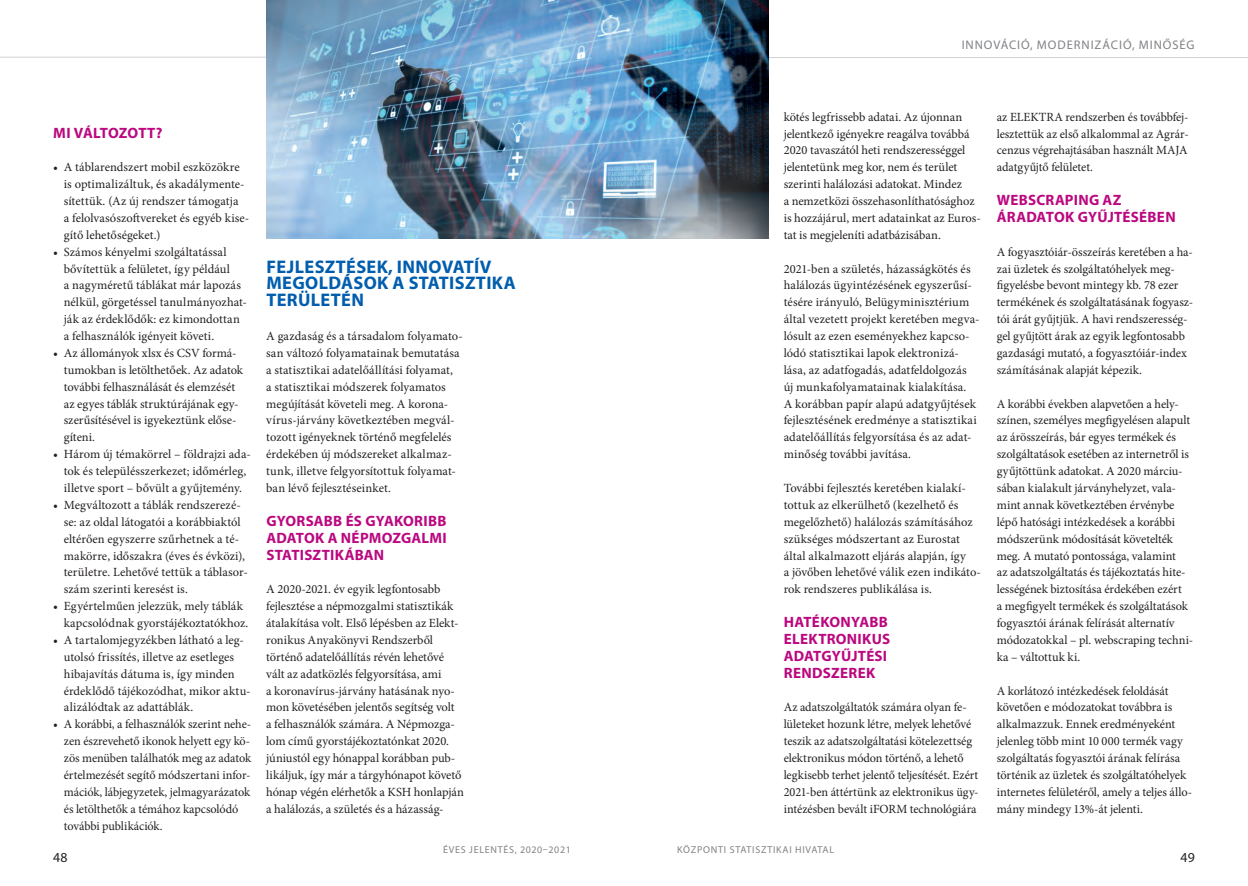
<style>
.page{position:relative;width:1248px;height:886px;background:#fff}
.page>*{position:absolute;margin:0;border:0;box-sizing:border-box;transform-origin:0 0}
.t1{font:700 18.25px/16.9px "Myriad Pro";letter-spacing:.02em;color:#015dad}
.t2{font:700 15px/16.9px "Myriad Pro";letter-spacing:.015em;color:#bb0880}
.t3{font:13.75px "Myriad Pro";color:#231f20}
.t4{font:12.5px/16.9px "Minion Pro";color:#231f20}
.t5{font:12.5px "Myriad Pro";letter-spacing:.075em;color:#808285}
.t6{font:10px "Myriad Pro";letter-spacing:.075em;color:#808285}
</style>
<div class="page">
<hr style="left:677px;top:57px;width:570px;height:1px;background:#d1d2d4">
<hr style="left:0;top:57px;width:570px;height:1px;background:#d1d2d4">
<img style="left:266px;top:0;width:502px;height:239px">
<p class="t5" style="left:961px;top:37px;width:234px">INNOVÁCIÓ, MODERNIZÁCIÓ, MINŐSÉG</p>
<p class="t4" style="left:996px;top:108px;width:193px;text-align:justify">az ELEKTRA rendszerben és továbbfej&shy;lesztettük az első alkalommal az Agrár&shy;cenzus végrehajtásában használt MAJA adatgyűjtő felületet.</p>
<p class="t2" style="left:996px;top:191px;width:180px">WEBSCRAPING AZ<br>ÁRADATOK GYŰJTÉSÉBEN</p>
<p class="t4" style="left:996px;top:243px;width:198px">A fogyasztóiár-összeírás keretében a ha&shy;zai üzletek és szolgáltatóhelyek meg&shy;figyelésbe bevont mintegy kb. 78 ezer termékének és szolgáltatásának fogyasz&shy;tói árát gyűjtjük. A havi rendszeresség&shy;gel gyűjtött árak az egyik legfontosabb gazdasági mutató, a fogyasztóiár-index számításának alapját képezik.</p>
<p class="t4" style="left:996px;top:395px;width:198px">A korábbi években alapvetően a hely&shy;színen, személyes megfigyelésen alapult az árösszeírás, bár egyes termékek és szolgáltatások esetében az internetről is gyűjtöttünk adatokat. A 2020 márciu&shy;sában kialakult járványhelyzet, vala&shy;mint annak következtében érvénybe lépő hatósági intézkedések a korábbi módszerünk módosítását követelték meg. A mutató pontossága, valamint<br>az adatszolgáltatás és tájékoztatás hite&shy;lességének biztosítása érdekében ezért<br>a megfigyelt termékek és szolgáltatások fogyasztói árának felírását alternatív módozatokkal – pl. webscraping techni&shy;ka – váltottuk ki.</p>
<p class="t4" style="left:996px;top:682px;width:197px">A korlátozó intézkedések feloldását követően e módozatokat továbbra is alkalmazzuk. Ennek eredményeként jelenleg több mint 10 000 termék vagy szolgáltatás fogyasztói árának felírása történik az üzletek és szolgáltatóhelyek internetes felületéről, amely a teljes állo&shy;mány mindegy 13%-át jelenti.</p>
<p class="t4" style="left:783px;top:108px;width:199px">kötés legfrissebb adatai. Az újonnan jelentkező igényekre reagálva továbbá 2020 tavaszától heti rendszerességgel jelentetünk meg kor, nem és terület szerinti halálozási adatokat. Mindez<br>a nemzetközi összehasonlíthatósághoz is hozzájárul, mert adatainkat az Euros&shy;tat is megjeleníti adatbázisában.</p>
<p class="t4" style="left:783px;top:260px;width:197px">2021-ben a születés, házasságkötés és halálozás ügyintézésének egyszerűsí&shy;tésére irányuló, Belügyminisztérium által vezetett projekt keretében megva&shy;lósult az ezen eseményekhez kapcso&shy;lódó statisztikai lapok elektronizá&shy;lása, az adatfogadás, adatfeldolgozás új munkafolyamatainak kialakítása.<br>A korábban papír alapú adatgyűjtések fejlesztésének eredménye a statisztikai adatelőállítás felgyorsítása és az adat&shy;minőség további javítása.</p>
<p class="t4" style="left:783px;top:480px;width:199px">További fejlesztés keretében kialakí&shy;tottuk az elkerülhető (kezelhető és megelőzhető) halálozás számításához szükséges módszertant az Eurostat által alkalmazott eljárás alapján, így<br>a jövőben lehetővé válik ezen indikáto&shy;rok rendszeres publikálása is.</p>
<p class="t2" style="left:783px;top:613px;width:108px">HATÉKONYABB<br>ELEKTRONIKUS<br>ADATGYŰJTÉSI<br>RENDSZEREK</p>
<p class="t4" style="left:783px;top:699px;width:196px">Az adatszolgáltatók számára olyan fe&shy;lületeket hozunk létre, melyek lehetővé teszik az adatszolgáltatási kötelezettség elektronikus módon történő, a lehető legkisebb terhet jelentő teljesítését. Ezért 2021-ben áttértünk az elektronikus ügy&shy;intézésben bevált iFORM technológiára</p>
<p class="t2" style="left:53px;top:124px;width:111px">MI VÁLTOZOTT?</p>
<p class="t4" style="left:64px;top:159px;width:187px;text-indent:-11px">• A táblarendszert mobil eszközökre is optimalizáltuk, és akadálymente&shy;sítettük. (Az új rendszer támogatja<br>a felolvasószoftvereket és egyéb kise&shy;gítő lehetőségeket.)</p>
<p class="t4" style="left:64px;top:243px;width:185px;text-indent:-11px">• Számos kényelmi szolgáltatással bővítettük a felületet, így például<br>a nagyméretű táblákat már lapozás nélkül, görgetéssel tanulmányozhat&shy;ják az érdeklődők: ez kimondottan a felhasználók igényeit követi.</p>
<p class="t4" style="left:64px;top:345px;width:181px;text-indent:-11px">• Az állományok xlsx és CSV formá&shy;tumokban is letölthetőek. Az adatok további felhasználását és elemzését az egyes táblák struktúrájának egy&shy;szerűsítésével is igyekeztünk előse&shy;gíteni.</p>
<p class="t4" style="left:53px;top:446px;width:199px;text-align:center">• Három új témakörrel – földrajzi ada&shy;tok és településszerkezet; időmérleg, illetve sport – bővült a gyűjtemény.</p>
<p class="t4" style="left:64px;top:496px;width:186px;text-indent:-11px">• Megváltozott a táblák rendszerezé&shy;se: az oldal látogatói a korábbiaktól eltérően egyszerre szűrhetnek a té&shy;makörre, időszakra (éves és évközi), területre. Lehetővé tettük a táblasor&shy;szám szerinti keresést is.</p>
<p class="t4" style="left:64px;top:598px;width:186px;text-indent:-11px">• Egyértelműen jelezzük, mely táblák kapcsolódnak gyorstájékoztatókhoz.</p>
<p class="t4" style="left:64px;top:631px;width:188px;text-indent:-11px">• A tartalomjegyzékben látható a leg&shy;utolsó frissítés, illetve az esetleges hibajavítás dátuma is, így minden érdeklődő tájékozódhat, mikor aktu&shy;alizálódtak az adattáblák.</p>
<p class="t4" style="left:64px;top:716px;width:189px;text-indent:-11px">• A korábbi, a felhasználók szerint nehe&shy;zen észrevehető ikonok helyett egy kö&shy;zös menüben találhatók meg az adatok értelmezését segítő módszertani infor&shy;mációk, lábjegyzetek, jelmagyarázatok és letölthetők a témához kapcsolódó további publikációk.</p>
<h1 class="t1" style="left:266px;top:257px;width:251px">FEJLESZTÉSEK, INNOVATÍV<br>MEGOLDÁSOK A STATISZTIKA<br>TERÜLETÉN</h1>
<p class="t4" style="left:266px;top:328px;width:198px">A gazdaság és a társadalom folyamato&shy;san változó folyamatainak bemutatása a statisztikai adatelőállítási folyamat,<br>a statisztikai módszerek folyamatos megújítását követeli meg. A korona&shy;vírus-járvány következtében megvál&shy;tozott igényeknek történő megfelelés érdekében új módszereket alkalmaz&shy;tunk, illetve felgyorsítottuk folyamat&shy;ban lévő fejlesztéseinket.</p>
<p class="t2" style="left:266px;top:512px;width:182px;text-align:justify">GYORSABB ÉS GYAKORIBB ADATOK A NÉPMOZGALMI STATISZTIKÁBAN</p>
<p class="t4" style="left:266px;top:581px;width:199px">A 2020-2021. év egyik legfontosabb fejlesztése a népmozgalmi statisztikák átalakítása volt. Első lépésben az Elekt&shy;ronikus Anyakönyvi Rendszerből történő adatelőállítás révén lehetővé vált az adatközlés felgyorsítása, ami<br>a koronavírus-járvány hatásának nyo&shy;mon követésében jelentős segítség volt<br>a felhasználók számára. A Népmozga&shy;lom című gyorstájékoztatónkat 2020. júniustól egy hónappal korábban pub&shy;likáljuk, így már a tárgyhónapot követő hónap végén elérhetők a KSH honlapján a halálozás, a születés és a házasság-</p>
<p class="t6" style="left:443px;top:844px;width:129px">ÉVES JELENTÉS, 2020–2021</p>
<p class="t6" style="left:677px;top:844px;width:158px">KÖZPONTI STATISZTIKAI HIVATAL</p>
<p class="t3" style="left:53px;top:849px;width:16px">48</p>
<p class="t3" style="left:1180px;top:849px;width:16px">49</p>
</div>
